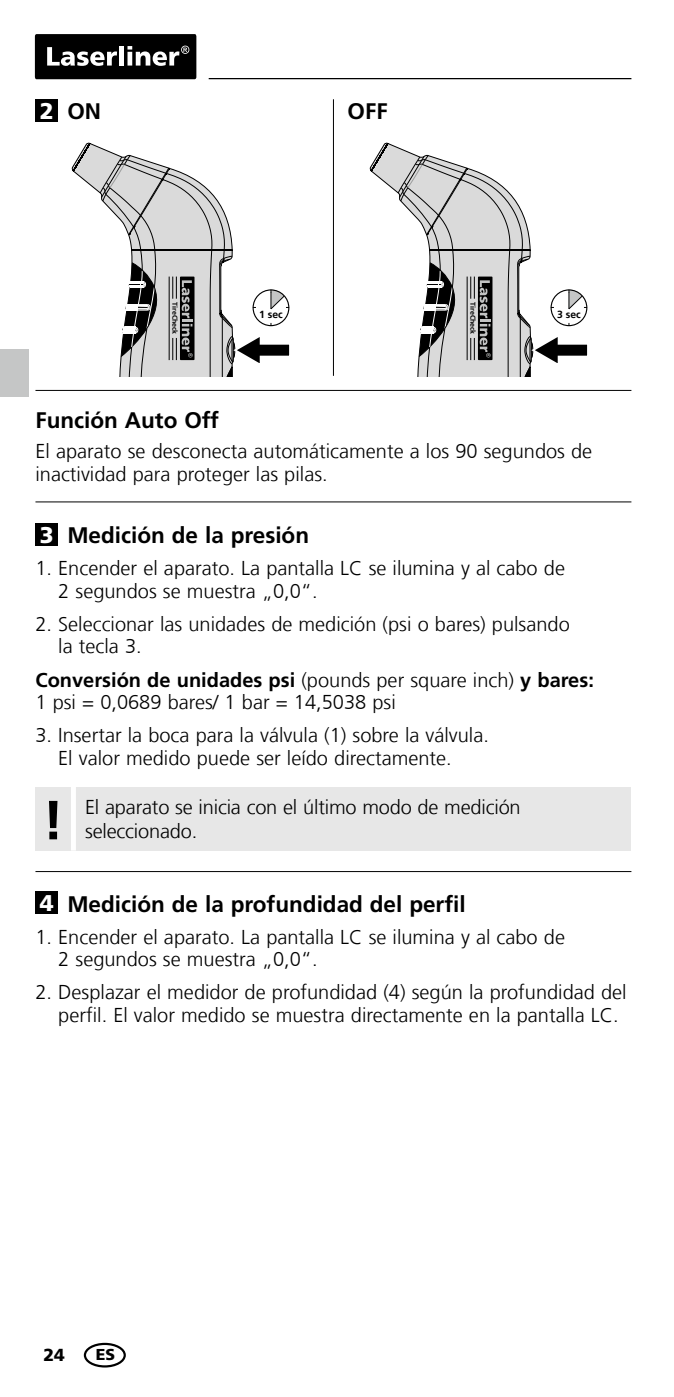
<style>
.page{position:relative;width:674px;height:1397px;background:#fff}
.page>*{position:absolute;margin:0;border:0;box-sizing:border-box;transform-origin:0 0}
.t1{font:700 55px "Frutiger LT Com";color:#000}
.t2{font:900 22.75px "Frutiger LT Com";color:#fff}
.t3{font:700 22.5px "Frutiger LT Com";color:#000}
.t4{font:300 20px/22.5px "Frutiger LT Com";color:#000}
.t5{font:900 17.5px "Frutiger LT Com";color:#000}
.t6{font:900 15.75px "Frutiger LT Com";color:#000}
.t7{font:700 10.25px "Frutiger LT Com";color:#000}
.t8{font:700 7px "Frutiger LT Com";color:#000}
.s1{font-weight:900;font-size:22.75px;color:#fff}
.s2{font-weight:700}
</style>
<div class="page">
<hr style="left:208px;top:78px;width:423px;height:1px;background:#000">
<div style="left:35px;top:34px;width:161px;height:45px;background:#000;border-radius:2px"></div>
<svg style="left:47px;top:47px;width:70px;height:19px"></svg>
<div style="left:119px;top:46px;width:5px;height:20px;background:#fff"></div>
<svg style="left:127px;top:46px;width:62px;height:20px"></svg>
<hr style="left:35px;top:871px;width:596px;height:1px;background:#000">
<div style="left:35px;top:523px;width:23px;height:22px;background:#000"></div>
<div style="left:35px;top:891px;width:23px;height:22px;background:#000"></div>
<div style="left:35px;top:99px;width:23px;height:23px;background:#000"></div>
<svg style="left:72px;top:143px;width:218px;height:233px"></svg>
<svg style="left:370px;top:143px;width:218px;height:233px"></svg>
<hr style="left:35px;top:390px;width:596px;height:1px;background:#000">
<hr style="left:35px;top:501px;width:596px;height:1px;background:#000">
<hr style="left:333px;top:99px;width:1px;height:277px;background:#000">
<div style="left:84px;top:1342px;width:42px;height:25px;border:2px solid #000;border-radius:50%"></div>
<div style="left:35px;top:786px;width:596px;height:64px;background:#e7e7e7"></div>
<div style="left:71px;top:786px;width:5px;height:64px;background:#fff"></div>
<div style="left:0;top:349px;width:28px;height:48px;background:#c5c6c6"></div>
<p class="t3" style="left:40px;top:98px;width:63px"><span class="s1">2</span> ON</p>
<p class="t3" style="left:347px;top:98px;width:42px">OFF</p>
<p class="t8" style="left:179px;top:302px;width:33px;rotate:90deg">TireCheck</p>
<p class="t8" style="left:477px;top:302px;width:33px;rotate:90deg">TireCheck</p>
<p class="t7" style="left:259px;top:308px;width:25px">1 sec</p>
<p class="t7" style="left:557px;top:308px;width:25px">3 sec</p>
<p class="t3" style="left:35px;top:407px;width:185px">Función Auto Off</p>
<p class="t4" style="left:35px;top:440px;width:558px">El aparato se desconecta automáticamente a los 90 segundos de inactividad para proteger las pilas.</p>
<p class="t2" style="left:40px;top:521px;width:15px">3</p>
<p class="t3" style="left:67px;top:522px;width:243px">Medición de la presión</p>
<p class="t4" style="left:58px;top:557px;width:508px;text-indent:-23px">1. Encender el aparato. La pantalla LC se ilumina y al cabo de<br>2 segundos se muestra „0,0“.</p>
<p class="t4" style="left:58px;top:612px;width:512px;text-indent:-23px">2. Seleccionar las unidades de medición (psi o bares) pulsando la tecla 3.</p>
<p class="t4" style="left:35px;top:668px;width:559px"><span class="s2">Conversión de unidades psi</span> (pounds per square inch) <span class="s2">y bares:<br></span>1 psi = 0,0689 bares/ 1 bar = 14,5038 psi</p>
<p class="t4" style="left:58px;top:724px;width:432px;text-indent:-23px">3. Insertar la boca para la válvula (1) sobre la válvula.<br>El valor medido puede ser leído directamente.</p>
<h1 class="t1" style="left:42px;top:787px;width:23px">!</h1>
<p class="t4" style="left:85px;top:796px;width:437px">El aparato se inicia con el último modo de medición</p>
<p class="t4" style="left:85px;top:820px;width:114px">seleccionado.</p>
<p class="t2" style="left:40px;top:889px;width:15px">4</p>
<p class="t3" style="left:67px;top:890px;width:399px">Medición de la profundidad del perfil</p>
<p class="t4" style="left:58px;top:925px;width:508px;text-indent:-23px">1. Encender el aparato. La pantalla LC se ilumina y al cabo de<br>2 segundos se muestra „0,0“.</p>
<p class="t4" style="left:58px;top:981px;width:569px;text-indent:-23px">2. Desplazar el medidor de profundidad (4) según la profundidad del perfil. El valor medido se muestra directamente en la pantalla LC.</p>
<p class="t5" style="left:44px;top:1343px;width:23px">24</p>
<p class="t6" style="left:96px;top:1344px;width:21px">ES</p>
</div>
